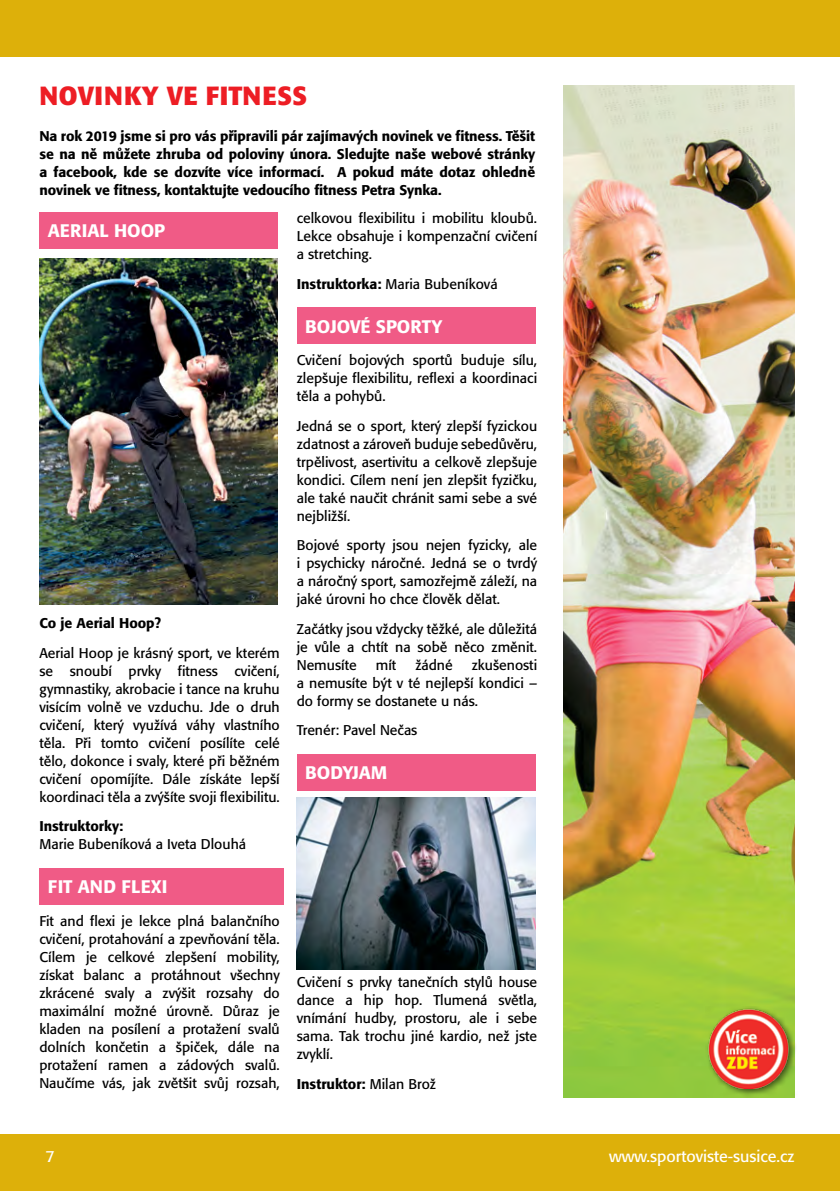
<style>
.page{position:relative;width:840px;height:1191px;background:#fff}
.page>*{position:absolute;margin:0;border:0;box-sizing:border-box;transform-origin:0 0}
.t1{font:700 26px "Formata CE";letter-spacing:.005em;color:#ed1d24}
.t2{font:500 18px "Formata CE";color:#fff}
.t3{font:16px "Formata CE";color:#fff}
.t4{font:14px/18px "Formata CE";color:#000;text-align:justify}
.t5{font:500 14px/18px "Formata CE";letter-spacing:-.005em;color:#000;text-align:justify}
.s1{font-weight:500}
.s2{font-weight:400}
</style>
<div class="page">
<div style="left:0;top:1134px;width:839px;height:57px;background:#ddb00a"></div>
<div style="left:0;top:0;width:839px;height:57px;background:#ddb00a"></div>
<img style="left:563px;top:85px;width:231px;height:1012px">
<div style="left:39px;top:213px;width:238px;height:36px;background:#f05b86"></div>
<img style="left:39px;top:259px;width:238px;height:346px">
<div style="left:39px;top:868px;width:244px;height:36px;background:#f05b86"></div>
<div style="left:296px;top:308px;width:239px;height:36px;background:#f05b86"></div>
<div style="left:296px;top:754px;width:239px;height:36px;background:#f05b86"></div>
<img style="left:296px;top:798px;width:239px;height:171px">
<div style="left:705px;top:1006px;width:92px;height:91px;background:#000;opacity:.6"></div>
<img style="left:707px;top:1006px;width:81px;height:82px">
<h1 class="t1" style="left:39px;top:80px;width:269px">NOVINKY VE FITNESS</h1>
<p class="t5" style="left:39px;top:127px;width:497px">Na rok 2019 jsme si pro vás připravili pár zajímavých novinek ve fitness. Těšit se na ně můžete zhruba od poloviny února. Sledujte naše webové stránky a facebook, kde se dozvíte více informací. A pokud máte dotaz ohledně novinek ve fitness, kontaktujte vedoucího fitness Petra Synka.</p>
<p class="t2" style="left:48px;top:221px;width:119px">AERIAL HOOP</p>
<p class="t5" style="left:39px;top:615px;width:123px">Co je Aerial Hoop?</p>
<p class="t4" style="left:39px;top:644px;width:242px">Aerial Hoop je krásný sport, ve kterém se snoubí prvky fitness cvičení, gymnastiky, akrobacie i tance na kruhu visícím volně ve vzduchu. Jde o druh cvičení, který využívá váhy vlastního těla. Při tomto cvičení posílíte celé tělo, dokonce i svaly, které při běžném cvičení opomíjíte. Dále získáte lepší koordinaci těla a zvýšíte svoji flexibilitu.</p>
<p class="t5" style="left:39px;top:817px;width:85px">Instruktorky:</p>
<p class="t4" style="left:39px;top:835px;width:208px">Marie Bubeníková a Iveta Dlouhá</p>
<p class="t2" style="left:48px;top:876px;width:121px">FIT AND FLEXI</p>
<p class="t4" style="left:39px;top:912px;width:242px">Fit and flexi je lekce plná balančního cvičení, protahování a zpevňování těla.<br>Cílem je celkové zlepšení mobility, získat balanc a protáhnout všechny zkrácené svaly a zvýšit rozsahy do maximální možné úrovně. Důraz je kladen na posílení a protažení svalů dolních končetin a špiček, dále na protažení ramen a zádových svalů.<br>Naučíme vás, jak zvětšit svůj rozsah,</p>
<p class="t4" style="left:296px;top:210px;width:242px">celkovou flexibilitu i mobilitu kloubů.<br>Lekce obsahuje i kompenzační cvičení a stretching.</p>
<p class="t4" style="left:296px;top:275px;width:202px"><span class="s1">Instruktorka:</span> Maria Bubeníková</p>
<p class="t2" style="left:305px;top:316px;width:138px">BOJOVÉ SPORTY</p>
<p class="t4" style="left:296px;top:352px;width:242px">Cvičení bojových sportů buduje sílu, zlepšuje flexibilitu, reflexi a koordinaci těla a pohybů.</p>
<p class="t4" style="left:296px;top:417px;width:242px">Jedná se o sport, který zlepší fyzickou zdatnost a zároveň buduje sebedůvěru, trpělivost, asertivitu a celkově zlepšuje kondici. Cílem není jen zlepšit fyzičku, ale také naučit chránit sami sebe a své nejbližší.</p>
<p class="t4" style="left:296px;top:536px;width:242px">Bojové sporty jsou nejen fyzicky, ale i psychicky náročné. Jedná se o tvrdý a náročný sport, samozřejmě záleží, na jaké úrovni ho chce člověk dělat.</p>
<p class="t4" style="left:296px;top:620px;width:242px">Začátky jsou vždycky těžké, ale důležitá je vůle a chtít na sobě něco změnit.<br>Nemusíte</p>
<p class="t4" style="left:375px;top:656px;width:22px">mít</p>
<p class="t4" style="left:415px;top:656px;width:39px">žádné</p>
<p class="t4" style="left:296px;top:656px;width:242px;text-indent:175px">zkušenosti a nemusíte být v té nejlepší kondici – do formy se dostanete u nás.</p>
<p class="t4" style="left:296px;top:721px;width:122px">Trenér: Pavel Nečas</p>
<p class="t2" style="left:305px;top:762px;width:83px">BODYJAM</p>
<p class="t4" style="left:296px;top:973px;width:242px">Cvičení s prvky tanečních stylů house dance a hip hop. Tlumená světla, vnímání hudby, prostoru, ale i sebe sama. Tak trochu jiné kardio, než jste zvyklí.</p>
<p class="t5" style="left:296px;top:1075px;width:141px">Instruktor: <span class="s2">Milan Brož</span></p>
<p class="t3" style="left:45px;top:1147px;width:11px">7</p>
<p class="t3" style="left:608px;top:1147px;width:187px">www.sportoviste-susice.cz</p>
</div>
